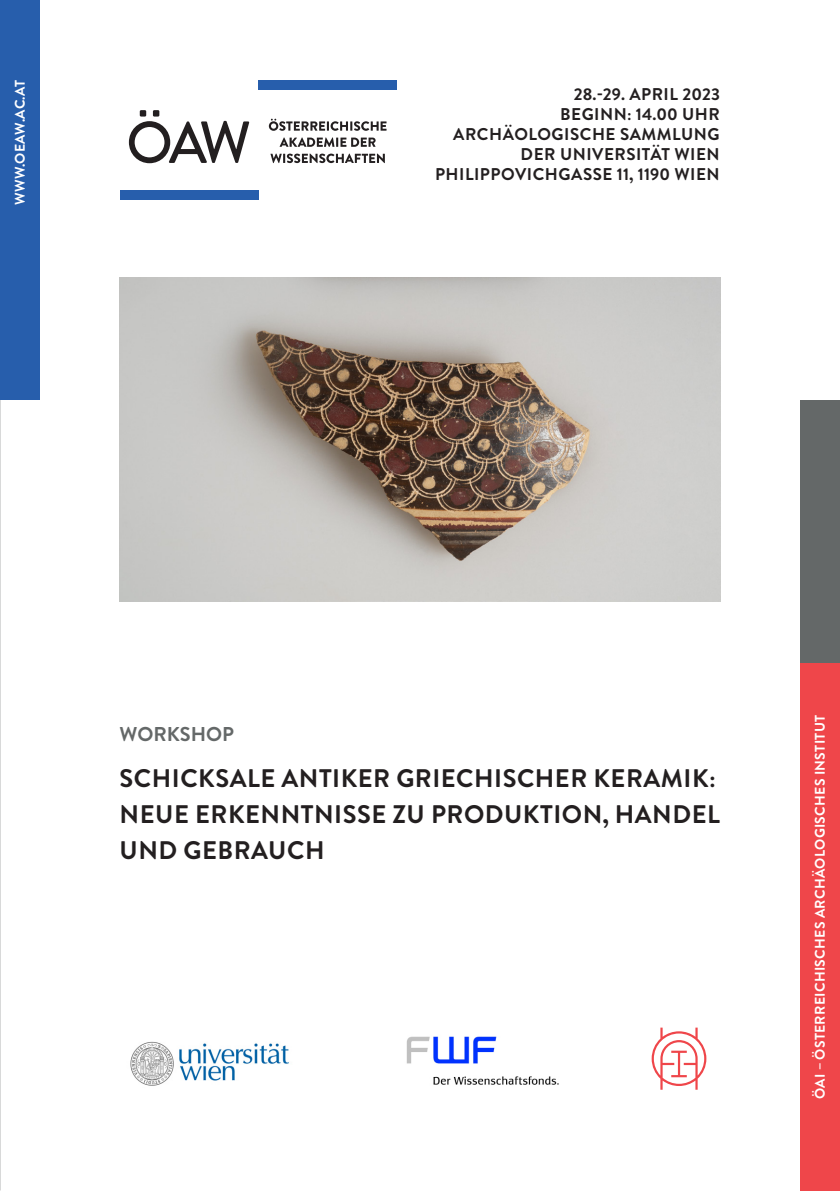
<style>
.page{position:relative;width:840px;height:1191px;background:#fff}
.page>*{position:absolute;margin:0;border:0;box-sizing:border-box;transform-origin:0 0}
.t1{font:700 25.4px/36px "Brandon Grotesque";letter-spacing:.02em;color:#231f20}
.t2{font:700 20px "Brandon Grotesque";color:#646868}
.t3{font:700 17px/20px "Brandon Grotesque";letter-spacing:.03em;color:#231f20;text-align:right}
.t4{font:700 17px "Brandon Grotesque";letter-spacing:.01em;color:#231f20}
.t5{font:700 14px "Brandon Grotesque";letter-spacing:.02em;color:#fff}
</style>
<div class="page">
<img style="left:120px;top:277px;width:599px;height:325px">
<img style="left:406px;top:1036px;width:153px;height:49px">
<div style="left:799px;top:400px;width:40px;height:263px;background:#646868"></div>
<div style="left:799px;top:663px;width:40px;height:528px;background:#ef464a"></div>
<div style="left:0;top:0;width:40px;height:400px;background:#275eac"></div>
<div style="left:120px;top:191px;width:138px;height:9px;background:#275eac"></div>
<div style="left:258px;top:80px;width:138px;height:9px;background:#275eac"></div>
<svg style="left:129px;top:121px;width:120px;height:42px"></svg>
<div style="left:140px;top:110px;width:6px;height:7px;background:#231f20"></div>
<div style="left:153px;top:110px;width:6px;height:7px;background:#231f20"></div>
<svg style="left:269px;top:119px;width:117px;height:12px"></svg>
<svg style="left:279px;top:137px;width:96px;height:10px"></svg>
<svg style="left:270px;top:154px;width:114px;height:9px"></svg>
<svg style="left:651px;top:1027px;width:55px;height:62px"></svg>
<img style="left:130px;top:1041px;width:159px;height:45px">
<p class="t5" style="left:10px;top:205px;width:126px;rotate:-90deg">WWW.OEAW.AC.AT</p>
<p class="t4" style="left:573px;top:82px;width:147px">28.-29. APRIL 2023</p>
<p class="t3" style="left:560px;top:104px;width:161px">BEGINN: 14.00 UHR</p>
<p class="t3" style="left:453px;top:124px;width:268px">ARCHÄOLOGISCHE SAMMLUNG<br>DER UNIVERSITÄT WIEN</p>
<p class="t3" style="left:435px;top:164px;width:286px">PHILIPPOVICHGASSE 11, 1190 WIEN</p>
<p class="t2" style="left:119px;top:720px;width:116px">WORKSHOP</p>
<p class="t1" style="left:120px;top:760px;width:601px">SCHICKSALE ANTIKER GRIECHISCHER KERAMIK:<br>NEUE ERKENNTNISSE ZU PRODUKTION, HANDEL<br>UND GEBRAUCH</p>
<p class="t5" style="left:809px;top:1099px;width:385px;rotate:-90deg">ÖAI – ÖSTERREICHISCHES ARCHÄOLOGISCHES INSTITUT</p>
</div>
